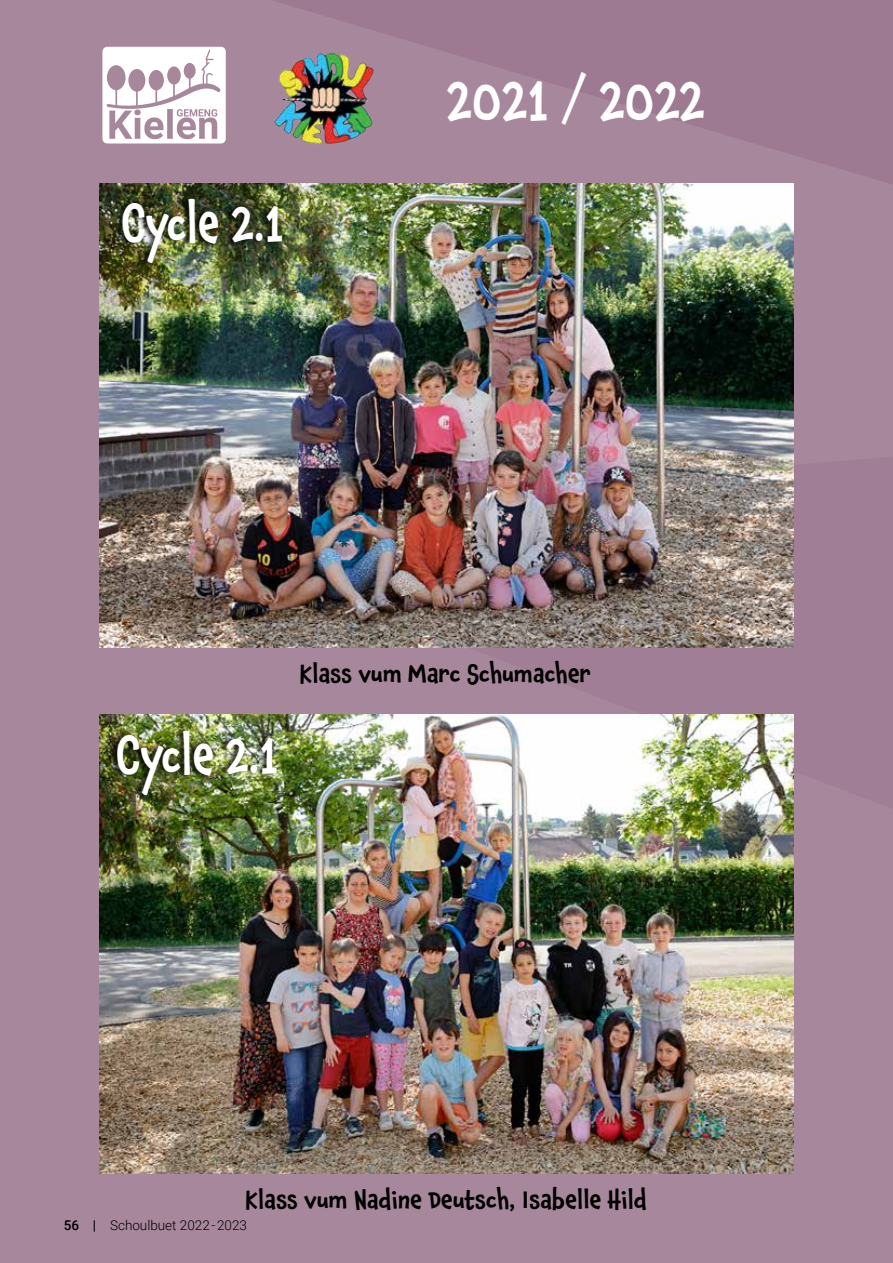
<style>
.page{position:relative;width:893px;height:1263px;background:#a7879c}
.page>*{position:absolute;margin:0;border:0;box-sizing:border-box;transform-origin:0 0}
.t1{font:500 57px "Chaloops";color:#fff;scale:.85 1}
.t2{font:500 51px "Chaloops";color:#fff;scale:.85 1}
.t3{font:500 24px "Chaloops";color:#000}
.t4{font:300 13.5px "Roboto";color:#000}
.s1{font-weight:500}
</style>
<div class="page">
<svg style="left:271px;top:0;width:622px;height:184px;fill:#9d7a92"></svg>
<img style="left:99px;top:714px;width:694px;height:460px">
<img style="left:100px;top:184px;width:694px;height:464px">
<div style="left:114px;top:195px;width:169px;height:73px;background:#000;opacity:.75"></div>
<div style="left:109px;top:726px;width:168px;height:74px;background:#000;opacity:.75"></div>
<svg style="left:102px;top:47px;width:124px;height:96px"></svg>
<img style="left:272px;top:50px;width:106px;height:97px">
<h2 class="t2" style="left:122px;top:185px;width:192px">Cycle 2.1</h2>
<h1 class="t1" style="left:446px;top:57px;width:306px">2021 / 2022</h1>
<h2 class="t2" style="left:117px;top:716px;width:192px">Cycle 2.1</h2>
<p class="t3" style="left:300px;top:655px;width:293px">Klass vum Marc Schumacher</p>
<p class="t3" style="left:245px;top:1181px;width:403px">Klass vum Nadine Deutsch, Isabelle Hild</p>
<p class="t4" style="left:64px;top:1216px;width:185px"><span class="s1">56 |</span> Schoulbuet 2022 - 2023</p>
</div>
